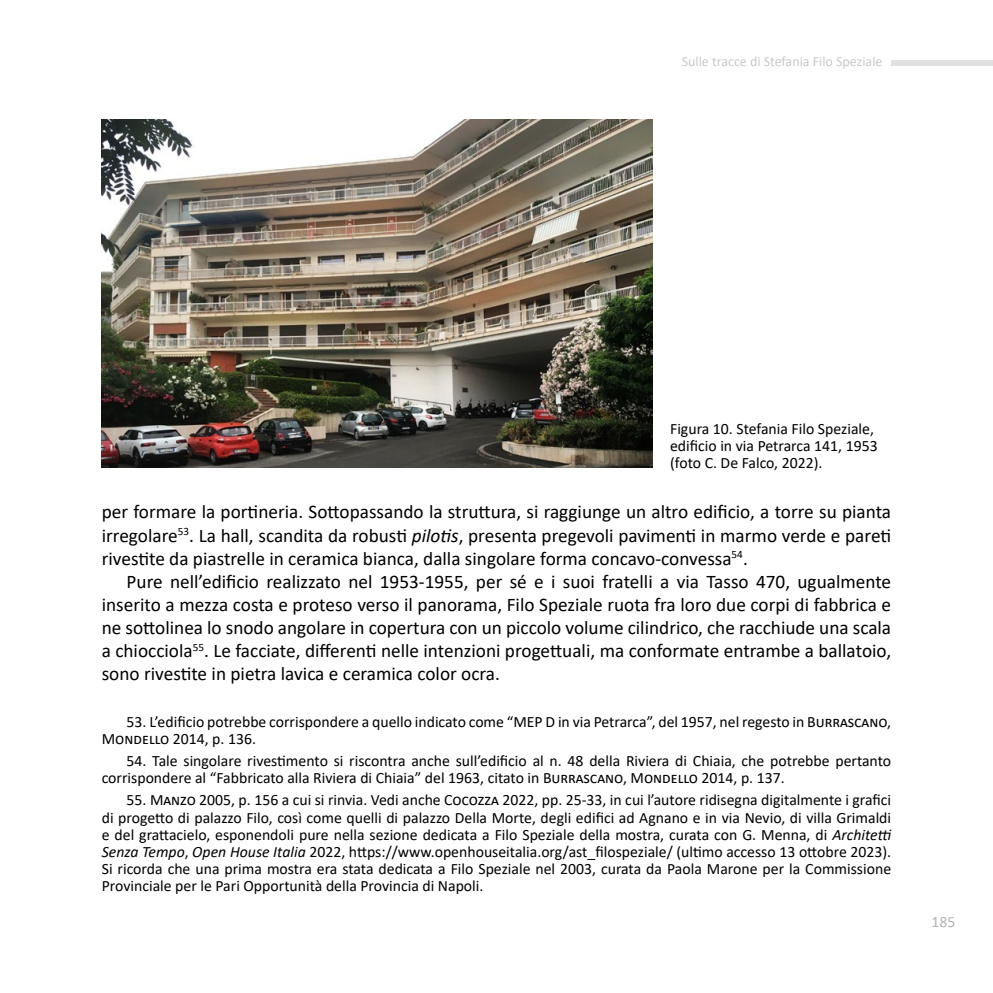
<style>
.page{position:relative;width:993px;height:993px;background:#fff}
.page>*{position:absolute;margin:0;border:0;box-sizing:border-box;transform-origin:0 0}
.t1{font:19.25px/23.1px "Calibri";color:#000;text-align:justify}
.t2{font:15.75px/17.2px "Calibri";color:#000}
.t3{font:15.75px "Calibri";color:#b5b4b4}
.t4{font:14px "Calibri";color:#c9c9c9}
.s1{font-style:italic}
</style>
<div class="page">
<div style="left:890px;top:61px;width:102px;height:5px;background:#e1e1e1"></div>
<img style="left:102px;top:119px;width:550px;height:348px">
<p class="t4" style="left:681px;top:52px;width:202px">Sulle tracce di Stefania Filo Speziale</p>
<p class="t2" style="left:670px;top:419px;width:209px">Figura 10. Stefania Filo Speziale, edificio in via Petrarca 141, 1953 (foto C. De Falco, 2022).</p>
<p class="t1" style="left:102px;top:500px;width:790px">per formare la portineria. Sottopassando la struttura, si raggiunge un altro edificio, a torre su pianta irregolare<sup>53</sup>. La hall, scandita da robusti <span class="s1">pilotis</span>, presenta pregevoli pavimenti in marmo verde e pareti rivestite da piastrelle in ceramica bianca, dalla singolare forma concavo-convessa<sup>54</sup>.</p>
<p class="t1" style="left:102px;top:569px;width:790px;text-indent:25px">Pure nell’edificio realizzato nel 1953-1955, per sé e i suoi fratelli a via Tasso 470, ugualmente inserito a mezza costa e proteso verso il panorama, Filo Speziale ruota fra loro due corpi di fabbrica e ne sottolinea lo snodo angolare in copertura con un piccolo volume cilindrico, che racchiude una scala a chiocciola<sup>55</sup>. Le facciate, differenti nelle intenzioni progettuali, ma conformate entrambe a ballatoio, sono rivestite in pietra lavica e ceramica color ocra.</p>
<p class="t2" style="left:102px;top:712px;width:790px;text-indent:25px">53. L’edificio potrebbe corrispondere a quello indicato come “MEP D in via Petrarca”, del 1957, nel regesto in Burrascano,<br>Mondello 2014, p. 136.</p>
<p class="t2" style="left:102px;top:751px;width:790px;text-indent:25px">54. Tale singolare rivestimento si riscontra anche sull’edificio al n. 48 della Riviera di Chiaia, che potrebbe pertanto corrispondere al “Fabbricato alla Riviera di Chiaia” del 1963, citato in Burrascano, Mondello 2014, p. 137.</p>
<p class="t2" style="left:102px;top:790px;width:790px;text-align:justify;text-indent:25px">55. Manzo 2005, p. 156 a cui si rinvia. Vedi anche Cocozza 2022, pp. 25-33, in cui l’autore ridisegna digitalmente i grafici di progetto di palazzo Filo, così come quelli di palazzo Della Morte, degli edifici ad Agnano e in via Nevio, di villa Grimaldi e del grattacielo, esponendoli pure nella sezione dedicata a Filo Speziale della mostra, curata con G. Menna, di <span class="s1">Architetti Senza Tempo</span>, <span class="s1">Open House Italia</span> 2022, https://www.openhouseitalia.org/ast_filospeziale/ (ultimo accesso 13 ottobre 2023).<br>Si ricorda che una prima mostra era stata dedicata a Filo Speziale nel 2003, curata da Paola Marone per la Commissione Provinciale per le Pari Opportunità della Provincia di Napoli.</p>
<p class="t3" style="left:931px;top:910px;width:25px">185</p>
</div>
